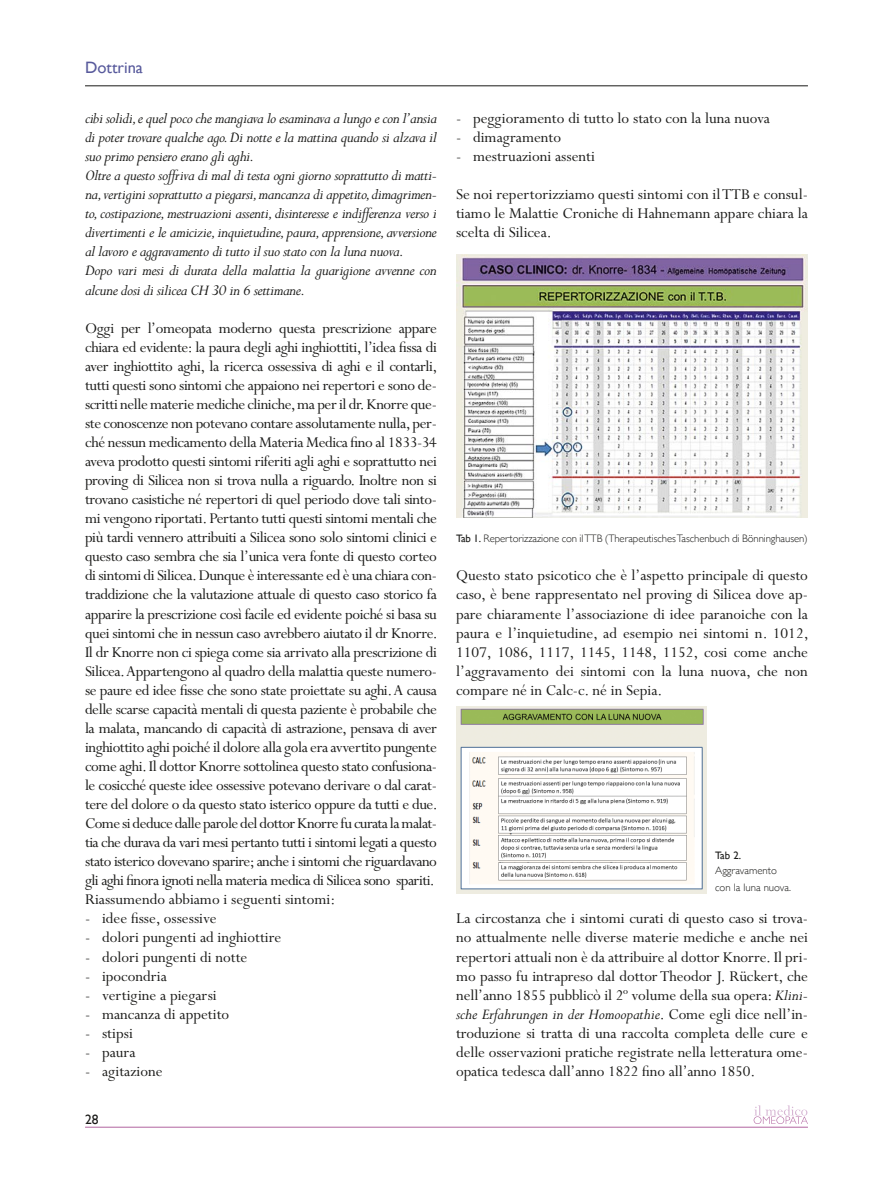
<style>
.page{position:relative;width:893px;height:1191px;background:#fff}
.page>*{position:absolute;margin:0;border:0;box-sizing:border-box;transform-origin:0 0}
.t1{font:16.8px/19px "Perpetua";letter-spacing:-.025em;color:#1a1a18;text-align:justify}
.t2{font:italic 16.8px/19px "Perpetua";letter-spacing:-.025em;color:#1a1a18}
.t3{font:16.8px "Perpetua";color:#1a1a18}
.t4{font:16.5px "Gill Sans";color:#585a9c}
.t5{font:13.5px "Gill Sans";color:#1a1a18}
.t6{font:300 10.8px/17.2px "Gill Sans";letter-spacing:-.01em;color:#1a1a18}
.t7{font:10.8px "Gill Sans";color:#1a1a18}
.s1{font-weight:400}
.s2{font-style:italic}
</style>
<div class="page">
<svg style="left:754px;top:1105px;width:54px;height:19px"></svg>
<hr style="left:85px;top:1126px;width:723px;height:1px;background:#b164a0">
<hr style="left:85px;top:85px;width:723px;height:1px;background:#1a1a18">
<img style="left:456px;top:254px;width:352px;height:264px">
<img style="left:456px;top:706px;width:250px;height:188px">
<p class="t4" style="left:85px;top:58px;width:59px">Dottrina</p>
<p class="t2" style="left:85px;top:109px;width:353px">cibi solidi, e quel poco che mangiava lo esaminava a lungo e con l’ansia di poter trovare qualche ago. Di notte e la mattina quando si alzava il suo primo pensiero erano gli aghi.<br>Oltre a questo soffriva di mal di testa ogni giorno soprattutto di matti&shy;na, vertigini soprattutto a piegarsi, mancanza di appetito, dimagrimen&shy;to, costipazione, mestruazioni assenti, disinteresse e indifferenza verso i divertimenti e le amicizie, inquietudine, paura, apprensione, avversione al lavoro e aggravamento di tutto il suo stato con la luna nuova.<br>Dopo vari mesi di durata della malattia la guarigione avvenne con alcune dosi di silicea CH 30 in 6 settimane.</p>
<p class="t1" style="left:85px;top:319px;width:354px;text-align:left">Oggi per l’omeopata moderno questa prescrizione appare chiara ed evidente: la paura degli aghi inghiottiti, l’idea fissa di aver inghiottito aghi, la ricerca ossessiva di aghi e il contarli, tutti questi sono sintomi che appaiono nei repertori e sono de&shy;scritti nelle materie mediche cliniche, ma per il dr. Knorre que&shy;ste conoscenze non potevano contare assolutamente nulla, per&shy;ché nessun medicamento della Materia Medica fino al 1833-34 aveva prodotto questi sintomi riferiti agli aghi e soprattutto nei proving di Silicea non si trova nulla a riguardo. Inoltre non si trovano casistiche né repertori di quel periodo dove tali sinto&shy;mi vengono riportati. Pertanto tutti questi sintomi mentali che più tardi vennero attribuiti a Silicea sono solo sintomi clinici e questo caso sembra che sia l’unica vera fonte di questo corteo di sintomi di Silicea. Dunque è interessante ed è una chiara con&shy;traddizione che la valutazione attuale di questo caso storico fa apparire la prescrizione così facile ed evidente poiché si basa su quei sintomi che in nessun caso avrebbero aiutato il dr Knorre.<br>Il dr Knorre non ci spiega come sia arrivato alla prescrizione di Silicea. Appartengono al quadro della malattia queste numero&shy;se paure ed idee fisse che sono state proiettate su aghi. A causa delle scarse capacità mentali di questa paziente è probabile che la malata, mancando di capacità di astrazione, pensava di aver inghiottito aghi poiché il dolore alla gola era avvertito pungente come aghi. Il dottor Knorre sottolinea questo stato confusiona&shy;le cosicché queste idee ossessive potevano derivare o dal carat&shy;tere del dolore o da questo stato isterico oppure da tutti e due.<br>Come si deduce dalle parole del dottor Knorre fu curata la malat&shy;tia che durava da vari mesi pertanto tutti i sintomi legati a questo stato isterico dovevano sparire; anche i sintomi che riguardavano gli aghi finora ignoti nella materia medica di Silicea sono spariti.<br>Riassumendo abbiamo i seguenti sintomi:</p>
<p class="t3" style="left:85px;top:910px;width:133px">- idee fisse, ossessive</p>
<p class="t3" style="left:85px;top:929px;width:198px">- dolori pungenti ad inghiottire</p>
<p class="t3" style="left:85px;top:948px;width:164px">- dolori pungenti di notte</p>
<p class="t3" style="left:85px;top:967px;width:83px">- ipocondria</p>
<p class="t3" style="left:85px;top:986px;width:133px">- vertigine a piegarsi</p>
<p class="t3" style="left:85px;top:1005px;width:146px">- mancanza di appetito</p>
<p class="t1" style="left:85px;top:1024px;width:49px">- stipsi</p>
<p class="t1" style="left:85px;top:1043px;width:52px">- paura</p>
<p class="t3" style="left:85px;top:1062px;width:79px">- agitazione</p>
<p class="t5" style="left:85px;top:1111px;width:15px">28</p>
<p class="t3" style="left:456px;top:109px;width:315px">- peggioramento di tutto lo stato con la luna nuova</p>
<p class="t3" style="left:456px;top:129px;width:107px">- dimagramento</p>
<p class="t3" style="left:456px;top:148px;width:141px">- mestruazioni assenti</p>
<p class="t1" style="left:456px;top:185px;width:353px">Se noi repertorizziamo questi sintomi con il TTB e consul&shy;tiamo le Malattie Croniche di Hahnemann appare chiara la scelta di Silicea.</p>
<p class="t6" style="left:456px;top:529px;width:353px"><span class="s1">Tab 1.</span> Repertorizzazione con il TTB (Therapeutisches Taschenbuch di Bönninghausen)</p>
<p class="t1" style="left:456px;top:566px;width:354px">Questo stato psicotico che è l’aspetto principale di questo caso, è bene rappresentato nel proving di Silicea dove ap&shy;pare chiaramente l’associazione di idee paranoiche con la paura e l’inquietudine, ad esempio nei sintomi n. 1012, 1107, 1086, 1117, 1145, 1148, 1152, cosi come anche l’aggravamento dei sintomi con la luna nuova, che non compare né in Calc-c. né in Sepia.</p>
<p class="t7" style="left:715px;top:848px;width:27px">Tab 2.</p>
<p class="t6" style="left:715px;top:861px;width:77px">Aggravamento con la luna nuova.</p>
<p class="t1" style="left:456px;top:909px;width:353px">La circostanza che i sintomi curati di questo caso si trova&shy;no attualmente nelle diverse materie mediche e anche nei repertori attuali non è da attribuire al dottor Knorre. Il pri&shy;mo passo fu intrapreso dal dottor Theodor J. Rückert, che nell’anno 1855 pubblicò il 2º volume della sua opera: <span class="s2">Klini&shy;sche Erfahrungen in der Homoopathie</span>. Come egli dice nell’in&shy;troduzione si tratta di una raccolta completa delle cure e delle osservazioni pratiche registrate nella letteratura ome&shy;opatica tedesca dall’anno 1822 fino all’anno 1850.</p>
</div>
